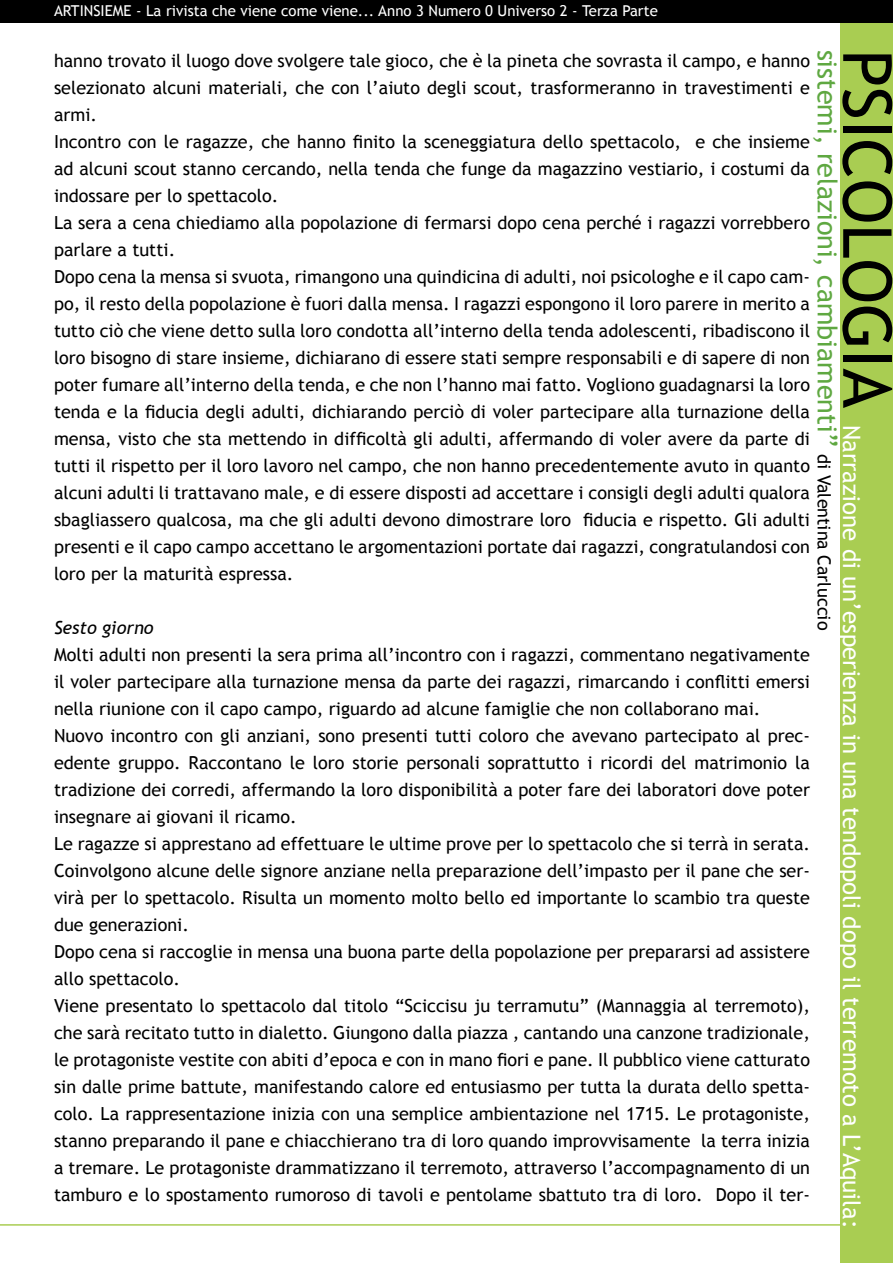
<style>
.page{position:relative;width:893px;height:1263px;background:#fff}
.page>*{position:absolute;margin:0;border:0;box-sizing:border-box;transform-origin:0 0}
.t1{font:67.5px "Trebuchet MS";color:#000}
.t2{font:27px "Trebuchet MS";color:#5fa841}
.t3{font:24px "Trebuchet MS";color:#fff}
.t4{font:18px/27px "Trebuchet MS";color:#000;text-align:justify}
.t5{font:italic 18px "Trebuchet MS";color:#000}
.t6{font:15px "Trebuchet MS";color:#fff}
.s1{font-size:18px;color:#000}
</style>
<div class="page">
<div style="left:840px;top:22px;width:53px;height:1240px;background:#a9cd52"></div>
<hr style="left:0;top:1224px;width:893px;height:1px;background:#a9cd52">
<div style="left:0;top:0;width:893px;height:22px;background:#000"></div>
<p class="t6" style="left:54px;top:1px;width:605px">ARTINSIEME - La rivista che viene come viene... Anno 3 Numero 0 Universo 2 - Terza Parte</p>
<p class="t4" style="left:54px;top:48px;width:757px">hanno trovato il luogo dove svolgere tale gioco, che è la pineta che sovrasta il campo, e hanno selezionato alcuni materiali, che con l’aiuto degli scout, trasformeranno in travestimenti e armi.</p>
<p class="t4" style="left:54px;top:129px;width:757px">Incontro con le ragazze, che hanno finito la sceneggiatura dello spettacolo, e che insieme ad alcuni scout stanno cercando, nella tenda che funge da magazzino vestiario, i costumi da indossare per lo spettacolo.</p>
<p class="t4" style="left:54px;top:210px;width:758px">La sera a cena chiediamo alla popolazione di fermarsi dopo cena perché i ragazzi vorrebbero parlare a tutti.</p>
<p class="t4" style="left:54px;top:264px;width:758px">Dopo cena la mensa si svuota, rimangono una quindicina di adulti, noi psicologhe e il capo cam&shy;po, il resto della popolazione è fuori dalla mensa. I ragazzi espongono il loro parere in merito a tutto ciò che viene detto sulla loro condotta all’interno della tenda adolescenti, ribadiscono il loro bisogno di stare insieme, dichiarano di essere stati sempre responsabili e di sapere di non poter fumare all’interno della tenda, e che non l’hanno mai fatto. Vogliono guadagnarsi la loro tenda e la fiducia degli adulti, dichiarando perciò di voler partecipare alla turnazione della mensa, visto che sta mettendo in difficoltà gli adulti, affermando di voler avere da parte di tutti il rispetto per il loro lavoro nel campo, che non hanno precedentemente avuto in quanto alcuni adulti li trattavano male, e di essere disposti ad accettare i consigli degli adulti qualora sbagliassero qualcosa, ma che gli adulti devono dimostrare loro fiducia e rispetto. Gli adulti presenti e il capo campo accettano le argomentazioni portate dai ragazzi, congratulandosi con loro per la maturità espressa.</p>
<p class="t5" style="left:54px;top:617px;width:101px">Sesto giorno</p>
<p class="t4" style="left:54px;top:642px;width:757px">Molti adulti non presenti la sera prima all’incontro con i ragazzi, commentano negativamente il voler partecipare alla turnazione mensa da parte dei ragazzi, rimarcando i conflitti emersi nella riunione con il capo campo, riguardo ad alcune famiglie che non collaborano mai.</p>
<p class="t4" style="left:54px;top:723px;width:757px">Nuovo incontro con gli anziani, sono presenti tutti coloro che avevano partecipato al prec&shy;edente gruppo. Raccontano le loro storie personali soprattutto i ricordi del matrimonio la tradizione dei corredi, affermando la loro disponibilità a poter fare dei laboratori dove poter insegnare ai giovani il ricamo.</p>
<p class="t4" style="left:54px;top:831px;width:757px">Le ragazze si apprestano ad effettuare le ultime prove per lo spettacolo che si terrà in serata.<br>Coinvolgono alcune delle signore anziane nella preparazione dell’impasto per il pane che ser&shy;virà per lo spettacolo. Risulta un momento molto bello ed importante lo scambio tra queste due generazioni.</p>
<p class="t4" style="left:54px;top:939px;width:757px">Dopo cena si raccoglie in mensa una buona parte della popolazione per prepararsi ad assistere allo spettacolo.</p>
<p class="t4" style="left:54px;top:993px;width:757px">Viene presentato lo spettacolo dal titolo “Sciccisu ju terramutu” (Mannaggia al terremoto), che sarà recitato tutto in dialetto. Giungono dalla piazza , cantando una canzone tradizionale, le protagoniste vestite con abiti d’epoca e con in mano fiori e pane. Il pubblico viene catturato sin dalle prime battute, manifestando calore ed entusiasmo per tutta la durata dello spetta&shy;colo. La rappresentazione inizia con una semplice ambientazione nel 1715. Le protagoniste, stanno preparando il pane e chiacchierano tra di loro quando improvvisamente la terra inizia a tremare. Le protagoniste drammatizzano il terremoto, attraverso l’accompagnamento di un tamburo e lo spostamento rumoroso di tavoli e pentolame sbattuto tra di loro. Dopo il ter-</p>
<h2 class="t2" style="left:843px;top:50px;width:582px;rotate:90deg">sistemi, relazioni, cambiamenti” <span class="s1">di Valentina Carluccio</span></h2>
<h1 class="t1" style="left:907px;top:50px;width:360px;rotate:90deg">PSICOLOGIA</h1>
<h3 class="t3" style="left:866px;top:425px;width:805px;rotate:90deg">Narrazione di un’esperienza in una tendopoli dopo il terremoto a L’Aquila:</h3>
</div>
